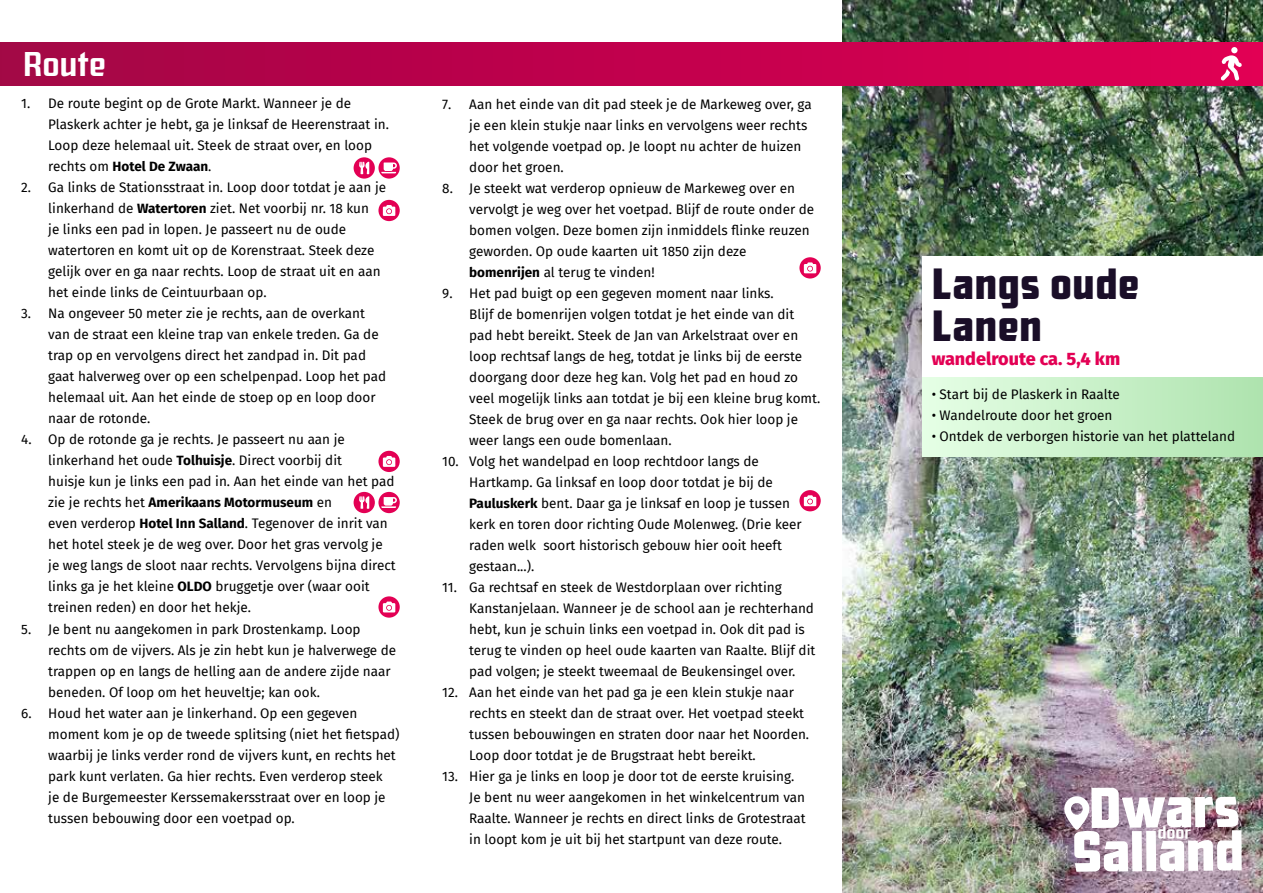
<style>
.page{position:relative;width:1263px;height:893px;background:#fff}
.page>*{position:absolute;margin:0;border:0;box-sizing:border-box;transform-origin:0 0}
.t1{font:42px/42px "American Captain Patrius";color:#1a0e28}
.t2{font:33px "American Captain Patrius 01";color:#fff}
.t3{font:800 18px "Fira Sans";color:#e30054}
.t4{font:13.5px/21px "Fira Sans";color:#000}
.s1{font-weight:700}
</style>
<div class="page">
<img style="left:842px;top:0;width:421px;height:893px">
<div style="left:922px;top:256px;width:341px;height:122px;background:#fff"></div>
<div style="left:922px;top:378px;width:341px;height:78px;background:linear-gradient(to right,#e6ffe6,#aee3ae)"></div>
<img style="left:1064px;top:788px;width:178px;height:84px">
<div style="left:0;top:43px;width:1263px;height:42px;background:linear-gradient(to right,#a20546,#e10054)"></div>
<svg style="left:1220px;top:47px;width:22px;height:34px"></svg>
<svg style="left:799px;top:257px;width:22px;height:22px"></svg>
<svg style="left:804px;top:262px;width:12px;height:11px"></svg>
<svg style="left:378px;top:596px;width:22px;height:22px"></svg>
<svg style="left:383px;top:602px;width:12px;height:10px"></svg>
<svg style="left:799px;top:490px;width:22px;height:21px"></svg>
<svg style="left:804px;top:495px;width:12px;height:11px"></svg>
<div style="left:378px;top:492px;width:22px;height:21px;background:#e30054;border-radius:50%"></div>
<svg style="left:381px;top:497px;width:16px;height:11px"></svg>
<div style="left:354px;top:492px;width:21px;height:21px;background:#e30054;border-radius:50%"></div>
<svg style="left:359px;top:496px;width:10px;height:13px"></svg>
<svg style="left:378px;top:200px;width:22px;height:21px"></svg>
<svg style="left:383px;top:205px;width:12px;height:11px"></svg>
<svg style="left:378px;top:157px;width:22px;height:22px"></svg>
<svg style="left:381px;top:163px;width:16px;height:10px"></svg>
<svg style="left:354px;top:157px;width:21px;height:22px"></svg>
<svg style="left:359px;top:162px;width:10px;height:12px"></svg>
<svg style="left:378px;top:451px;width:22px;height:21px"></svg>
<svg style="left:383px;top:456px;width:12px;height:11px"></svg>
<h2 class="t2" style="left:23px;top:43px;width:84px">Route</h2>
<p class="t4" style="left:48px;top:93px;width:342px;text-indent:-27px">1. De route begint op de Grote Markt. Wanneer je de Plaskerk achter je hebt, ga je linksaf de Heerenstraat in.<br>Loop deze helemaal uit. Steek de straat over, en loop rechts om <span class="s1">Hotel De Zwaan</span>.</p>
<p class="t4" style="left:48px;top:177px;width:339px;text-indent:-27px">2. Ga links de Stationsstraat in. Loop door totdat je aan je linkerhand de <span class="s1">Watertoren</span> ziet. Net voorbij nr. 18 kun<br>je links een pad in lopen. Je passeert nu de oude watertoren en komt uit op de Korenstraat. Steek deze gelijk over en ga naar rechts. Loop de straat uit en aan het einde links de Ceintuurbaan op.</p>
<p class="t4" style="left:48px;top:303px;width:339px;text-indent:-27px">3. Na ongeveer 50 meter zie je rechts, aan de overkant van de straat een kleine trap van enkele treden. Ga de trap op en vervolgens direct het zandpad in. Dit pad gaat halverweg over op een schelpenpad. Loop het pad helemaal uit. Aan het einde de stoep op en loop door naar de rotonde.</p>
<p class="t4" style="left:48px;top:429px;width:349px;text-indent:-27px">4. Op de rotonde ga je rechts. Je passeert nu aan je linkerhand het oude <span class="s1">Tolhuisje</span>. Direct voorbij dit<br>huisje kun je links een pad in. Aan het einde van het pad zie je rechts het <span class="s1">Amerikaans Motormuseum</span> en<br>even verderop <span class="s1">Hotel Inn Salland</span>. Tegenover de inrit van het hotel steek je de weg over. Door het gras vervolg je je weg langs de sloot naar rechts. Vervolgens bijna direct links ga je het kleine <span class="s1">OLDO</span> bruggetje over (waar ooit treinen reden) en door het hekje.</p>
<p class="t4" style="left:48px;top:618px;width:350px;text-indent:-27px">5. Je bent nu aangekomen in park Drostenkamp. Loop rechts om de vijvers. Als je zin hebt kun je halverwege de trappen op en langs de helling aan de andere zijde naar beneden. Of loop om het heuveltje; kan ook.</p>
<p class="t4" style="left:48px;top:702px;width:353px;text-indent:-27px">6. Houd het water aan je linkerhand. Op een gegeven moment kom je op de tweede splitsing (niet het fietspad) waarbij je links verder rond de vijvers kunt, en rechts het park kunt verlaten. Ga hier rechts. Even verderop steek<br>je de Burgemeester Kerssemakersstraat over en loop je tussen bebouwing door een voetpad op.</p>
<p class="t4" style="left:469px;top:93px;width:344px;text-indent:-27px">7. Aan het einde van dit pad steek je de Markeweg over, ga je een klein stukje naar links en vervolgens weer rechts het volgende voetpad op. Je loopt nu achter de huizen door het groen.</p>
<p class="t4" style="left:469px;top:177px;width:346px;text-indent:-27px">8. Je steekt wat verderop opnieuw de Markeweg over en vervolgt je weg over het voetpad. Blijf de route onder de bomen volgen. Deze bomen zijn inmiddels flinke reuzen geworden. Op oude kaarten uit 1850 zijn deze <span class="s1">bomenrijen</span> al terug te vinden!</p>
<p class="t4" style="left:469px;top:282px;width:353px;text-indent:-27px">9. Het pad buigt op een gegeven moment naar links.<br>Blijf de bomenrijen volgen totdat je het einde van dit pad hebt bereikt. Steek de Jan van Arkelstraat over en loop rechtsaf langs de heg, totdat je links bij de eerste doorgang door deze heg kan. Volg het pad en houd zo veel mogelijk links aan totdat je bij een kleine brug komt.<br>Steek de brug over en ga naar rechts. Ook hier loop je weer langs een oude bomenlaan.</p>
<p class="t4" style="left:469px;top:450px;width:334px;text-indent:-27px">10. Volg het wandelpad en loop rechtdoor langs de Hartkamp. Ga linksaf en loop door totdat je bij de <span class="s1">Pauluskerk</span> bent. Daar ga je linksaf en loop je tussen kerk en toren door richting Oude Molenweg. (Drie keer raden welk soort historisch gebouw hier ooit heeft gestaan...).</p>
<p class="t4" style="left:469px;top:576px;width:348px;text-indent:-27px">11. Ga rechtsaf en steek de Westdorplaan over richting Kanstanjelaan. Wanneer je de school aan je rechterhand hebt, kun je schuin links een voetpad in. Ook dit pad is terug te vinden op heel oude kaarten van Raalte. Blijf dit pad volgen; je steekt tweemaal de Beukensingel over.</p>
<p class="t4" style="left:469px;top:681px;width:341px;text-indent:-27px">12. Aan het einde van het pad ga je een klein stukje naar rechts en steekt dan de straat over. Het voetpad steekt tussen bebouwingen en straten door naar het Noorden.<br>Loop door totdat je de Brugstraat hebt bereikt.</p>
<p class="t4" style="left:469px;top:765px;width:338px;text-indent:-27px">13. Hier ga je links en loop je door tot de eerste kruising.<br>Je bent nu weer aangekomen in het winkelcentrum van Raalte. Wanneer je rechts en direct links de Grotestraat in loopt kom je uit bij het startpunt van deze route.</p>
<h1 class="t1" style="left:932px;top:263px;width:209px">Langs oude<br>Lanen</h1>
<h3 class="t3" style="left:932px;top:343px;width:190px">wandelroute ca. 5,4 km</h3>
<p class="t4" style="left:932px;top:383px;width:190px">• Start bij de Plaskerk in Raalte</p>
<p class="t4" style="left:932px;top:404px;width:182px">• Wandelroute door het groen</p>
<p class="t4" style="left:932px;top:425px;width:305px">• Ontdek de verborgen historie van het platteland</p>
</div>
